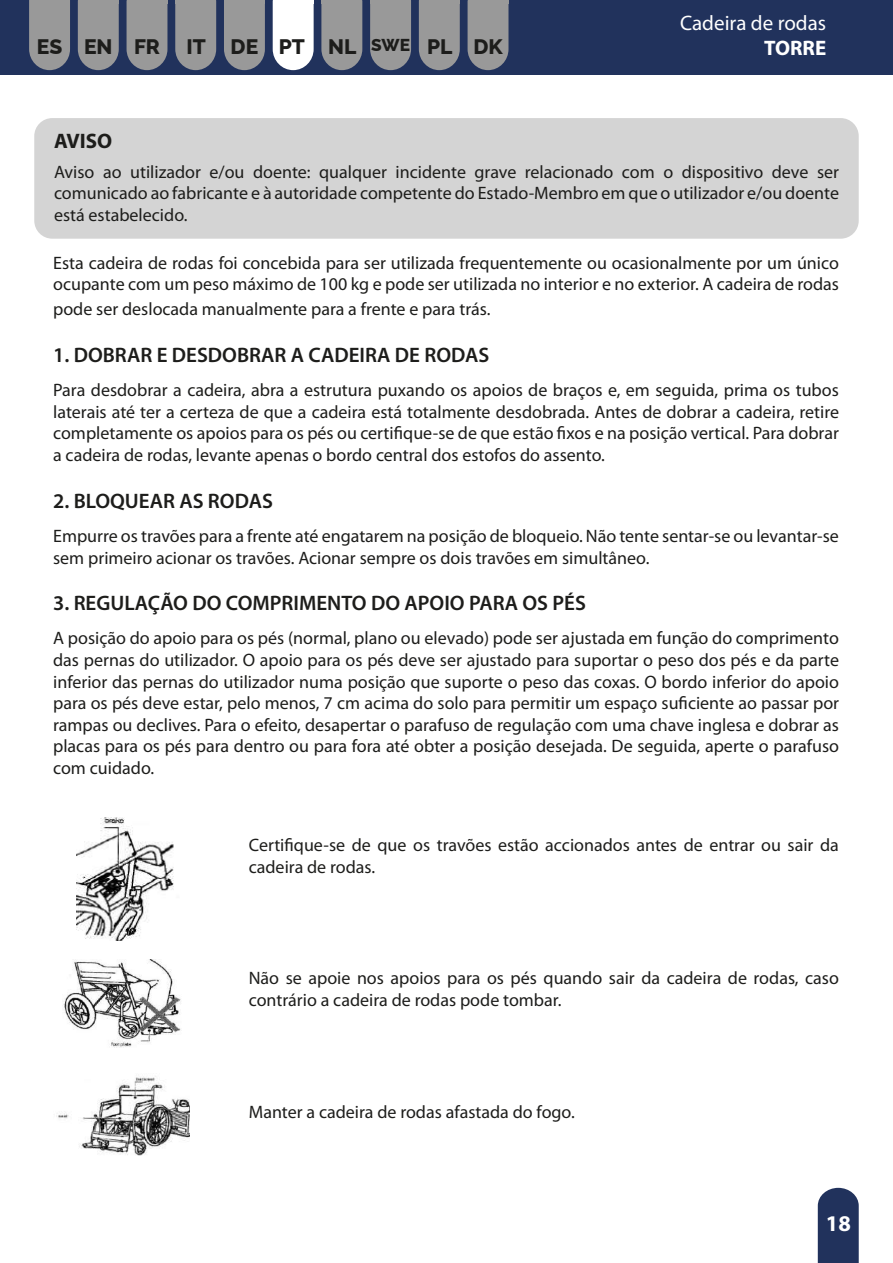
<style>
.page{position:relative;width:893px;height:1263px;background:#fff}
.page>*{position:absolute;margin:0;border:0;box-sizing:border-box;transform-origin:0 0}
.t1{font:700 22.5px "Myriad Pro";color:#fff}
.t2{font:600 21px "Myriad Pro";color:#1d1d1b}
.t3{font:800 21px "Raleway";color:#1d1d1b}
.t4{font:21px "Myriad Pro";color:#fff}
.t5{font:700 21px "Myriad Pro";color:#fff}
.t6{font:700 21px "Myriad Pro";color:#1d1d1b}
.t7{font:18px/21.6px "Myriad Pro";color:#1d1d1b}
.s1{font-size:17.25px}
</style>
<div class="page">
<div style="left:0;top:0;width:893px;height:75px;background:#21325c"></div>
<svg style="left:29px;top:0;width:41px;height:70px;background:#8f9094"></svg>
<div style="left:37px;top:34px;width:26px;height:20px;background:#999"></div>
<div style="left:127px;top:3px;width:40px;height:67px;background:#999"></div>
<hr style="left:127px;top:0;width:40px;height:3px;background:#999">
<svg style="left:78px;top:3px;width:41px;height:67px;background:#909194"></svg>
<hr style="left:78px;top:0;width:41px;height:3px;background:#999">
<svg style="left:321px;top:3px;width:41px;height:67px;background:#909194"></svg>
<hr style="left:321px;top:0;width:41px;height:3px;background:#999">
<div style="left:468px;top:3px;width:40px;height:67px;background:#999"></div>
<hr style="left:468px;top:0;width:40px;height:3px;background:#999">
<svg style="left:273px;top:3px;width:41px;height:67px;background:#e9ebef"></svg>
<div style="left:275px;top:34px;width:33px;height:21px;background:#fff"></div>
<hr style="left:273px;top:0;width:41px;height:3px;background:#fff">
<svg style="left:419px;top:3px;width:41px;height:67px;background:#909194"></svg>
<hr style="left:419px;top:0;width:41px;height:3px;background:#999">
<svg style="left:224px;top:3px;width:41px;height:67px;background:#909294"></svg>
<hr style="left:224px;top:0;width:41px;height:3px;background:#999">
<svg style="left:370px;top:3px;width:41px;height:67px;background:#909194"></svg>
<hr style="left:370px;top:0;width:41px;height:3px;background:#999">
<svg style="left:175px;top:3px;width:41px;height:67px;background:#909194"></svg>
<hr style="left:175px;top:0;width:41px;height:3px;background:#999">
<svg style="left:818px;top:1188px;width:41px;height:75px;background:#2d3d64"></svg>
<div style="left:34px;top:118px;width:825px;height:121px;background:#d4d4d4;border-radius:18px"></div>
<img style="left:77px;top:817px;width:97px;height:123px">
<img style="left:63px;top:960px;width:118px;height:88px">
<img style="left:56px;top:1076px;width:134px;height:79px">
<p class="t4" style="left:680px;top:10px;width:148px">Cadeira de rodas</p>
<p class="t3" style="left:37px;top:29px;width:125px">ES EN FR</p>
<p class="t3" style="left:186px;top:29px;width:318px">IT DE PT NL <span class="s1">SWE</span> PL DK</p>
<p class="t5" style="left:764px;top:34px;width:64px">TORRE</p>
<p class="t6" style="left:54px;top:127px;width:60px">AVISO</p>
<p class="t7" style="left:54px;top:161px;width:786px;text-align:justify">Aviso ao utilizador e/ou doente: qualquer incidente grave relacionado com o dispositivo deve ser comunicado ao fabricante e à autoridade competente do Estado-Membro em que o utilizador e/ou doente está estabelecido.</p>
<p class="t7" style="left:53px;top:252px;width:787px">Esta cadeira de rodas foi concebida para ser utilizada frequentemente ou ocasionalmente por um único ocupante com um peso máximo de 100 kg e pode ser utilizada no interior e no exterior. A cadeira de rodas</p>
<p class="t7" style="left:53px;top:298px;width:439px">pode ser deslocada manualmente para a frente e para trás.</p>
<p class="t2" style="left:53px;top:341px;width:438px">1. DOBRAR E DESDOBRAR A CADEIRA DE RODAS</p>
<p class="t7" style="left:53px;top:379px;width:787px;text-align:justify">Para desdobrar a cadeira, abra a estrutura puxando os apoios de braços e, em seguida, prima os tubos laterais até ter a certeza de que a cadeira está totalmente desdobrada. Antes de dobrar a cadeira, retire completamente os apoios para os pés ou certifique-se de que estão fixos e na posição vertical. Para dobrar a cadeira de rodas, levante apenas o bordo central dos estofos do assento.</p>
<p class="t2" style="left:53px;top:487px;width:221px">2. BLOQUEAR AS RODAS</p>
<p class="t7" style="left:53px;top:525px;width:787px">Empurre os travões para a frente até engatarem na posição de bloqueio. Não tente sentar-se ou levantar-se sem primeiro acionar os travões. Acionar sempre os dois travões em simultâneo.</p>
<p class="t2" style="left:53px;top:589px;width:534px">3. REGULAÇÃO DO COMPRIMENTO DO APOIO PARA OS PÉS</p>
<p class="t7" style="left:53px;top:627px;width:787px;text-align:justify">A posição do apoio para os pés (normal, plano ou elevado) pode ser ajustada em função do comprimento das pernas do utilizador. O apoio para os pés deve ser ajustado para suportar o peso dos pés e da parte inferior das pernas do utilizador numa posição que suporte o peso das coxas. O bordo inferior do apoio para os pés deve estar, pelo menos, 7 cm acima do solo para permitir um espaço suficiente ao passar por rampas ou declives. Para o efeito, desapertar o parafuso de regulação com uma chave inglesa e dobrar as placas para os pés para dentro ou para fora até obter a posição desejada. De seguida, aperte o parafuso com cuidado.</p>
<p class="t7" style="left:249px;top:834px;width:592px">Certifique-se de que os travões estão accionados antes de entrar ou sair da cadeira de rodas.</p>
<p class="t7" style="left:249px;top:967px;width:592px">Não se apoie nos apoios para os pés quando sair da cadeira de rodas, caso contrário a cadeira de rodas pode tombar.</p>
<p class="t7" style="left:249px;top:1100px;width:327px">Manter a cadeira de rodas afastada do fogo.</p>
<p class="t1" style="left:826px;top:1209px;width:26px">18</p>
</div>
